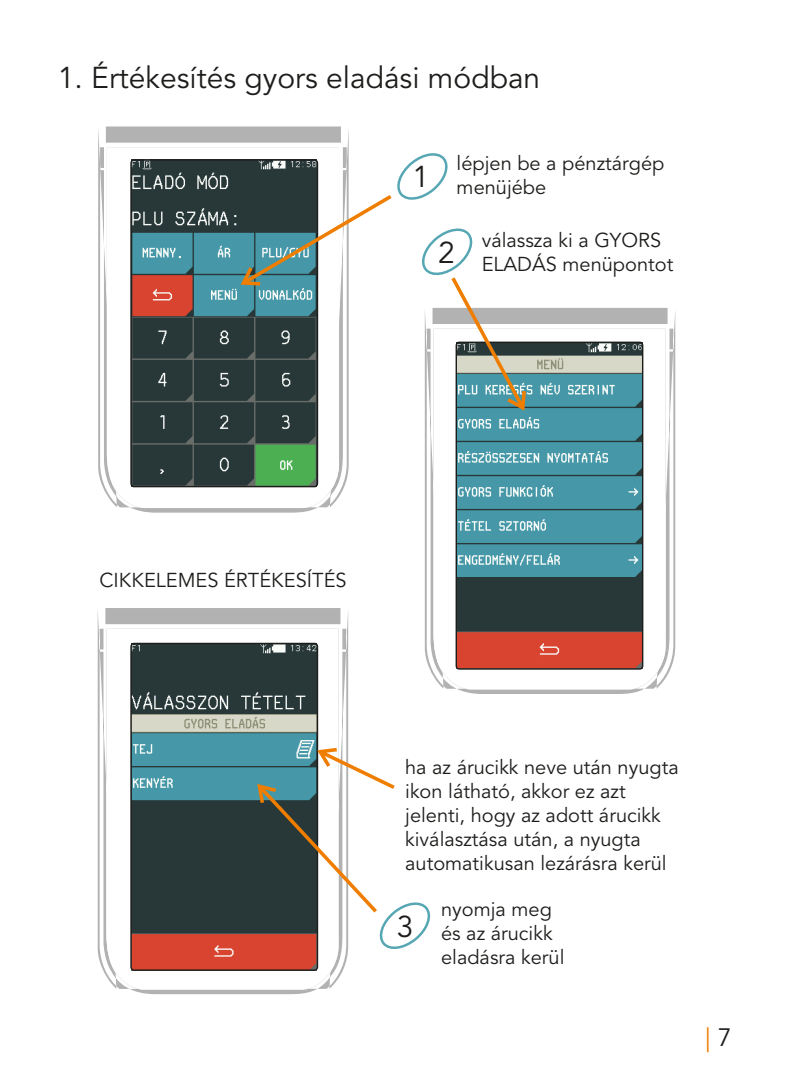
<style>
.page{position:relative;width:787px;height:1092px;background:#fff}
.page>*{position:absolute;margin:0;border:0;box-sizing:border-box;transform-origin:0 0}
.t1{font:30px "Avenir LT Pro";color:#1d1d1b}
.t2{font:25px "Avenir LT Pro";color:#ef7d00}
.t3{font:20px/24px "Avenir LT Pro";color:#1d1d1b}
.s1{color:#1d1d1b}
</style>
<div class="page">
<svg style="left:425px;top:308px;width:250px;height:386px"></svg>
<svg style="left:433px;top:328px;width:232px;height:361px"></svg>
<img style="left:457px;top:343px;width:184px;height:324px">
<div style="left:455px;top:341px;width:188px;height:328px;border:1px solid #1d1d1b;border-radius:3px"></div>
<svg style="left:98px;top:126px;width:250px;height:386px;fill:#b4b4b4"></svg>
<svg style="left:107px;top:147px;width:232px;height:361px"></svg>
<img style="left:132px;top:161px;width:184px;height:324px">
<div style="left:130px;top:159px;width:188px;height:328px;border:1px solid #1d1d1b;border-radius:3px"></div>
<svg style="left:98px;top:608px;width:250px;height:386px;fill:#b2b2b2"></svg>
<svg style="left:106px;top:628px;width:232px;height:361px"></svg>
<img style="left:132px;top:644px;width:184px;height:324px">
<div style="left:130px;top:642px;width:188px;height:328px;border:1px solid #1d1d1b;border-radius:3px"></div>
<div style="left:153px;top:735px;width:29px;height:25px;background:#4698a9"></div>
<svg style="left:241px;top:151px;width:285px;height:259px"></svg>
<svg style="left:257px;top:747px;width:174px;height:205px"></svg>
<h1 class="t1" style="left:58px;top:60px;width:484px">1. Értékesítés gyors eladási módban</h1>
<h1 class="t1" style="left:412px;top:158px;width:18px">1</h1>
<p class="t3" style="left:456px;top:152px;width:209px">lépjen be a pénztárgép menüjébe</p>
<h1 class="t1" style="left:438px;top:235px;width:18px">2</h1>
<p class="t3" style="left:481px;top:228px;width:193px">válassza ki a GYORS<br>ELADÁS menüpontot</p>
<p class="t3" style="left:99px;top:568px;width:249px">CIKKELEMES ÉRTÉKESÍTÉS</p>
<p class="t3" style="left:405px;top:755px;width:275px">ha az árucikk neve után nyugta ikon látható, akkor ez azt jelenti, hogy az adott árucikk kiválasztása után, a nyugta automatikusan lezárásra kerül</p>
<h1 class="t1" style="left:397px;top:908px;width:18px">3</h1>
<p class="t3" style="left:441px;top:897px;width:125px">nyomja meg és az árucikk eladásra kerül</p>
<p class="t2" style="left:705px;top:1022px;width:28px">| <span class="s1">7</span></p>
</div>
